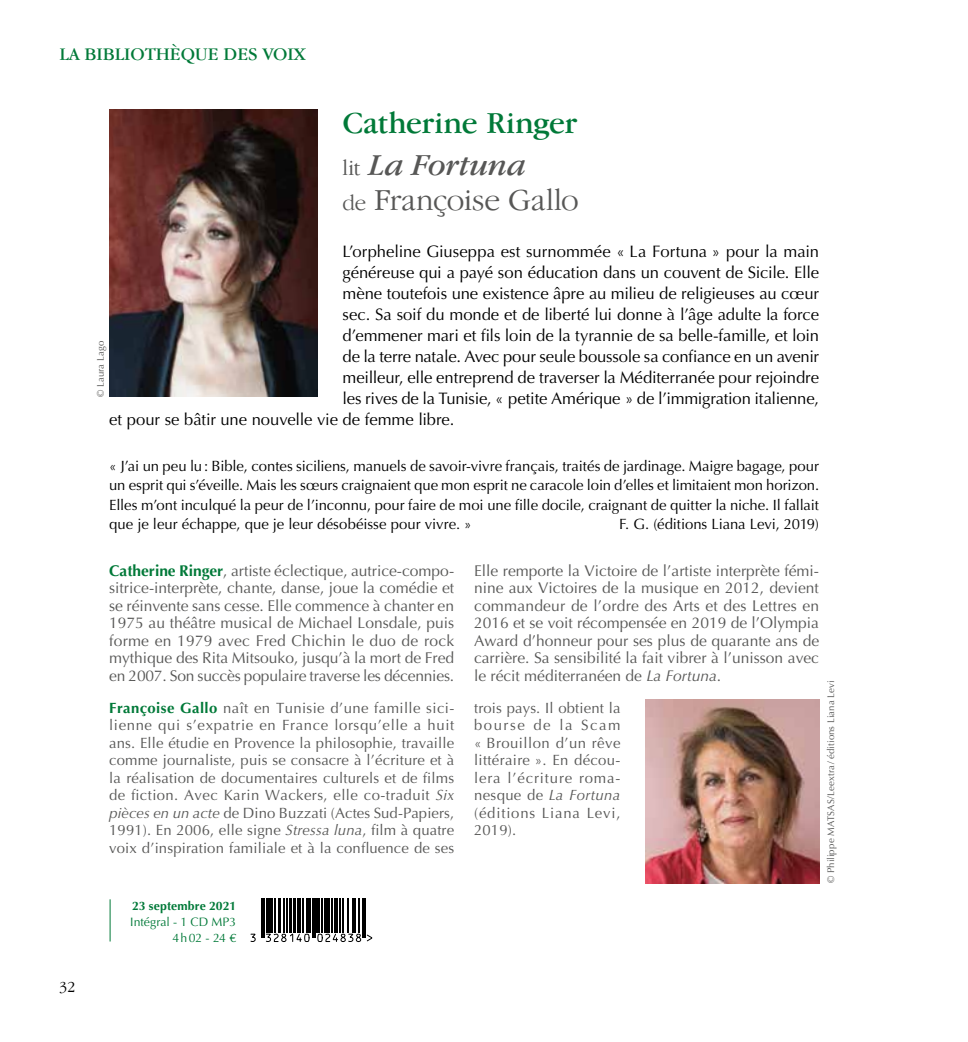
<style>
.page{position:relative;width:968px;height:1042px;background:#fff}
.page>*{position:absolute;margin:0;border:0;box-sizing:border-box;transform-origin:0 0}
.t1{font:31.5px/41.5px "Garamond IT Cby BT";letter-spacing:-.01em;color:#007938}
.t2{font:300 31.5px "Garamond IT Cby BT";letter-spacing:-.005em;color:#575756}
.t3{font:18.38px "Garamond IT Cby BT";color:#007938}
.t4{font:16.62px "Optima";letter-spacing:-.005em;color:#000}
.t5{font:300 15.75px "Garamond IT Cby BT";color:#000}
.t6{font:15.58px/17.5px "Optima";color:#575756;text-align:justify}
.t7{font:14.88px/17.5px "Optima";letter-spacing:.01em;color:#575756;text-align:justify}
.t8{font:14.88px/19.2px "Optima";letter-spacing:-.005em;color:#000;text-align:justify}
.t9{font:12.25px/15.8px "Optima";color:#007938;text-align:right}
.t10{font:700 12.25px "Optima";letter-spacing:.005em;color:#007938}
.t11{font:9.62px "Optima";letter-spacing:.01em;color:#575756}
.s1{font-weight:300;font-size:22.75px;color:#575756}
.s2{font-style:italic;color:#575756}
.s3{font-size:22.75px}
.s4{font-weight:700;color:#007938}
.s5{font-style:italic}
</style>
<div class="page">
<img style="left:109px;top:109px;width:208px;height:288px">
<hr style="left:110px;top:899px;width:1px;height:42px;background:#007938">
<svg style="left:262px;top:898px;width:111px;height:41px"></svg>
<hr style="left:261px;top:898px;width:1px;height:40px;background:#000">
<hr style="left:264px;top:898px;width:1px;height:40px;background:#000">
<hr style="left:266px;top:898px;width:4px;height:34px;background:#000">
<hr style="left:271px;top:898px;width:1px;height:34px;background:#000">
<hr style="left:275px;top:898px;width:1px;height:34px;background:#000">
<hr style="left:278px;top:898px;width:2px;height:34px;background:#000">
<hr style="left:283px;top:898px;width:1px;height:34px;background:#000">
<hr style="left:287px;top:898px;width:1px;height:34px;background:#000">
<hr style="left:289px;top:898px;width:2px;height:34px;background:#000">
<hr style="left:293px;top:898px;width:2px;height:34px;background:#000">
<hr style="left:298px;top:898px;width:3px;height:34px;background:#000">
<hr style="left:302px;top:898px;width:1px;height:34px;background:#000">
<hr style="left:306px;top:898px;width:3px;height:34px;background:#000">
<hr style="left:310px;top:898px;width:1px;height:34px;background:#000">
<hr style="left:312px;top:898px;width:1px;height:40px;background:#000">
<hr style="left:314px;top:898px;width:1px;height:40px;background:#000">
<hr style="left:316px;top:898px;width:4px;height:34px;background:#000">
<hr style="left:322px;top:898px;width:1px;height:34px;background:#000">
<hr style="left:324px;top:898px;width:2px;height:34px;background:#000">
<hr style="left:327px;top:898px;width:2px;height:34px;background:#000">
<hr style="left:332px;top:898px;width:1px;height:34px;background:#000">
<hr style="left:334px;top:898px;width:3px;height:34px;background:#000">
<hr style="left:339px;top:898px;width:1px;height:34px;background:#000">
<hr style="left:343px;top:898px;width:1px;height:34px;background:#000">
<hr style="left:347px;top:898px;width:1px;height:34px;background:#000">
<hr style="left:352px;top:898px;width:2px;height:34px;background:#000">
<hr style="left:355px;top:898px;width:1px;height:34px;background:#000">
<hr style="left:358px;top:898px;width:1px;height:34px;background:#000">
<hr style="left:362px;top:898px;width:1px;height:40px;background:#000">
<hr style="left:365px;top:898px;width:1px;height:40px;background:#000">
<svg style="left:250px;top:933px;width:122px;height:9px"></svg>
<img style="left:645px;top:699px;width:174px;height:184px">
<p class="t3" style="left:60px;top:43px;width:247px">LA BIBLIOTHÈQUE DES VOIX</p>
<h1 class="t1" style="left:342px;top:102px;width:236px">Catherine Ringer <span class="s1">lit</span> <span class="s2">La Fortuna</span></h1>
<h1 class="t2" style="left:342px;top:181px;width:238px"><span class="s3">de</span> Françoise Gallo</h1>
<p class="t4" style="left:342px;top:242px;width:478px">L’orpheline Giuseppa est surnommée « La Fortuna » pour la main</p>
<p class="t4" style="left:342px;top:263px;width:478px">généreuse qui a payé son éducation dans un couvent de Sicile. Elle</p>
<p class="t4" style="left:342px;top:284px;width:478px">mène toutefois une existence âpre au milieu de religieuses au cœur</p>
<p class="t4" style="left:342px;top:305px;width:478px">sec. Sa soif du monde et de liberté lui donne à l’âge adulte la force</p>
<p class="t4" style="left:342px;top:326px;width:478px">d’emmener mari et fils loin de la tyrannie de sa belle-famille, et loin</p>
<p class="t4" style="left:342px;top:347px;width:478px">de la terre natale. Avec pour seule boussole sa confiance en un avenir</p>
<p class="t4" style="left:342px;top:368px;width:478px">meilleur, elle entreprend de traverser la Méditerranée pour rejoindre</p>
<p class="t4" style="left:342px;top:389px;width:478px">les rives de la Tunisie, « petite Amérique » de l’immigration italienne,</p>
<p class="t4" style="left:109px;top:410px;width:346px">et pour se bâtir une nouvelle vie de femme libre.</p>
<p class="t8" style="left:109px;top:457px;width:711px">« J’ai un peu lu: Bible, contes siciliens, manuels de savoir-vivre français, traités de jardinage. Maigre bagage, pour un esprit qui s’éveille. Mais les sœurs craignaient que mon esprit ne caracole loin d’elles et limitaient mon horizon.<br>Elles m’ont inculqué la peur de l’inconnu, pour faire de moi une fille docile, craignant de quitter la niche. Il fallait que je leur échappe, que je leur désobéisse pour vivre. »</p>
<p class="t11" style="left:95px;top:397px;width:58px;rotate:-90deg">© Laura Lago</p>
<p class="t8" style="left:619px;top:514px;width:201px">F. G. (éditions Liana Levi, 2019)</p>
<p class="t6" style="left:109px;top:562px;width:346px"><span class="s4">Catherine Ringer</span>, artiste éclectique, autrice-compo&shy;sitrice-interprète, chante, danse, joue la comédie et se réinvente sans cesse. Elle commence à chanter en 1975 au théâtre musical de Michael Lonsdale, puis forme en 1979 avec Fred Chichin le duo de rock mythique des Rita Mitsouko, jusqu’à la mort de Fred en 2007. Son succès populaire traverse les décennies.</p>
<p class="t6" style="left:474px;top:562px;width:346px">Elle remporte la Victoire de l’artiste interprète fémi&shy;nine aux Victoires de la musique en 2012, devient commandeur de l’ordre des Arts et des Lettres en 2016 et se voit récompensée en 2019 de l’Olympia Award d’honneur pour ses plus de quarante ans de carrière. Sa sensibilité la fait vibrer à l’unisson avec le récit méditerranéen de <span class="s5">La Fortuna</span>.</p>
<p class="t11" style="left:825px;top:883px;width:204px;rotate:-90deg">© Philippe MATSAS/Leextra/ éditions Liana Levi</p>
<p class="t7" style="left:109px;top:699px;width:346px"><span class="s4">Françoise Gallo</span> naît en Tunisie d’une famille sici&shy;lienne qui s’expatrie en France lorsqu’elle a huit ans. Elle étudie en Provence la philosophie, travaille comme journaliste, puis se consacre à l’écriture et à la réalisation de documentaires culturels et de films de fiction. Avec Karin Wackers, elle co-traduit <span class="s5">Six pièces en un acte</span> de Dino Buzzati (Actes Sud-Papiers, 1991). En 2006, elle signe <span class="s5">Stressa luna</span>, film à quatre voix d’inspiration familiale et à la confluence de ses</p>
<p class="t7" style="left:474px;top:699px;width:148px">trois pays. Il obtient la bourse de la Scam « Brouillon d’un rêve littéraire ». En décou&shy;lera l’écriture roma&shy;nesque de <span class="s5">La Fortuna </span>(éditions Liana Levi, 2019).</p>
<p class="t5" style="left:60px;top:978px;width:17px">32</p>
<p class="t10" style="left:132px;top:899px;width:105px">23 septembre 2021</p>
<p class="t9" style="left:130px;top:914px;width:107px">Intégral - 1 CD MP3<br>4h02 - 24 €</p>
</div>
